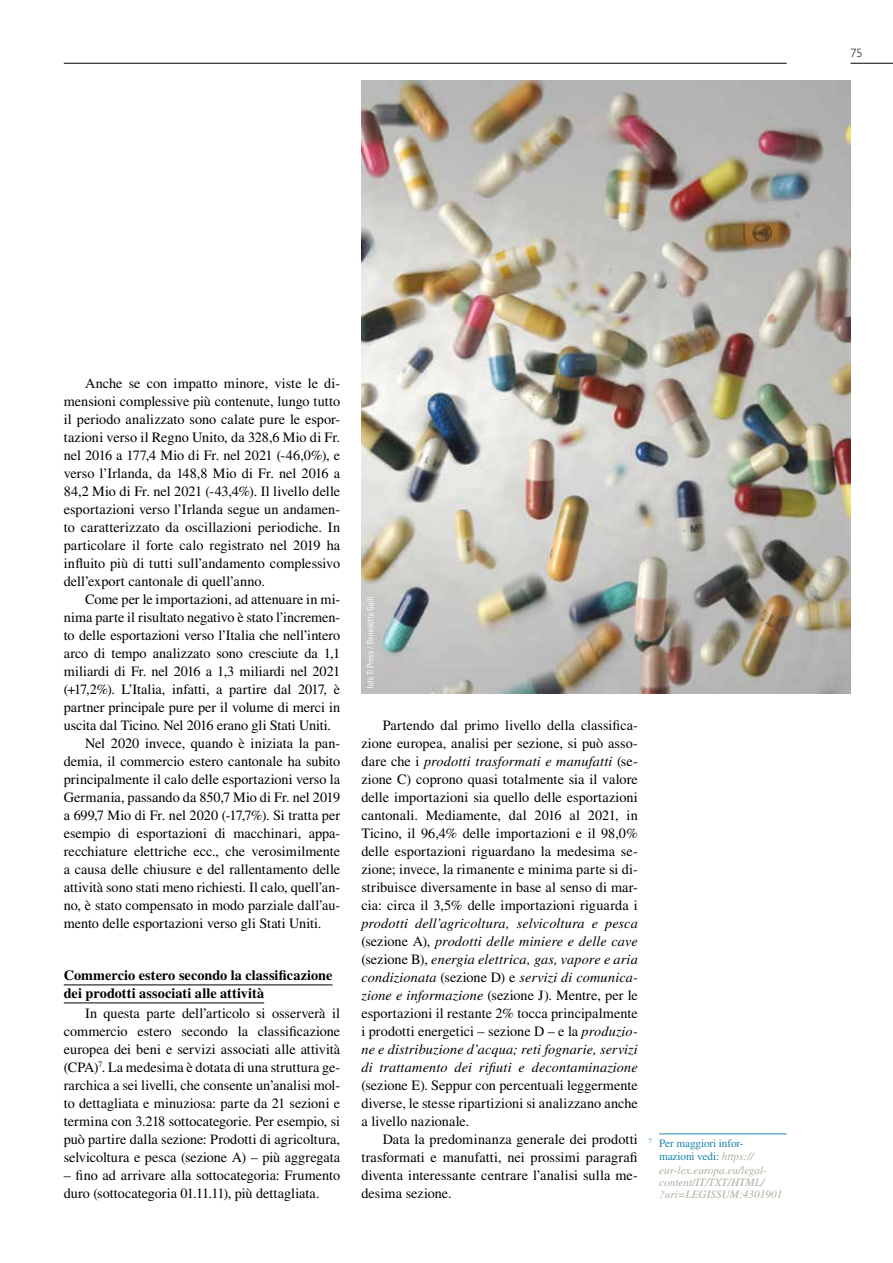
<style>
.page{position:relative;width:893px;height:1263px;background:#fff}
.page>*{position:absolute;margin:0;border:0;box-sizing:border-box;transform-origin:0 0}
.t1{font:14.25px/18px "Times LT Std";color:#000;text-align:justify}
.t2{font:italic 14.25px/18px "Times LT Std";letter-spacing:.01em;color:#000;text-align:justify}
.t3{font:700 14.25px/18px "Times LT Std";color:#000}
.t4{font:300 12px "Gill Sans";color:#000}
.t5{font:italic 11.25px/13.5px "Times LT Std";color:#acaf9f}
.s1{font-style:italic}
.s2{font-style:normal}
.s3{font-style:normal;color:#1a84aa}
</style>
<div class="page">
<hr style="left:64px;top:63px;width:723px;height:1px;background:#000">
<hr style="left:850px;top:63px;width:43px;height:1px;background:#000">
<hr style="left:64px;top:984px;width:268px;height:1px;background:#000">
<hr style="left:64px;top:1002px;width:200px;height:1px;background:#000">
<img style="left:361px;top:81px;width:489px;height:612px">
<hr style="left:659px;top:1133px;width:128px;height:1px;background:#1a84aa">
<svg style="left:367px;top:597px;width:6px;height:92px"></svg>
<p class="t4" style="left:850px;top:46px;width:13px">75</p>
<p class="t1" style="left:64px;top:374px;width:278px;text-indent:21px">Anche se con impatto minore, viste le di&shy;mensioni complessive più contenute, lungo tutto il periodo analizzato sono calate pure le espor&shy;tazioni verso il Regno Unito, da 328,6 Mio di Fr. nel 2016 a 177,4 Mio di Fr. nel 2021 (-46,0%), e verso l’Irlanda, da 148,8 Mio di Fr. nel 2016 a 84,2 Mio di Fr. nel 2021 (-43,4%). Il livello delle esportazioni verso l’Irlanda segue un andamen&shy;to caratterizzato da oscillazioni periodiche. In particolare il forte calo registrato nel 2019 ha influito più di tutti sull’andamento complessivo dell’export cantonale di quell’anno.</p>
<p class="t1" style="left:85px;top:590px;width:257px">Come per le importazioni, ad attenuare in mi-</p>
<p class="t1" style="left:64px;top:608px;width:278px">nima parte il risultato negativo è stato l’incremen-</p>
<p class="t1" style="left:64px;top:626px;width:278px">to delle esportazioni verso l’Italia che nell’intero</p>
<p class="t1" style="left:64px;top:644px;width:278px">arco di tempo analizzato sono cresciute da 1,1</p>
<p class="t1" style="left:64px;top:662px;width:278px">miliardi di Fr. nel 2016 a 1,3 miliardi nel 2021</p>
<p class="t1" style="left:64px;top:680px;width:278px">(+17,2%). L’Italia, infatti, a partire dal 2017, è</p>
<p class="t1" style="left:64px;top:698px;width:278px">partner principale pure per il volume di merci in</p>
<p class="t1" style="left:64px;top:716px;width:269px">uscita dal Ticino. Nel 2016 erano gli Stati Uniti.</p>
<p class="t1" style="left:85px;top:734px;width:257px">Nel 2020 invece, quando è iniziata la pan-</p>
<p class="t1" style="left:64px;top:752px;width:278px">demia, il commercio estero cantonale ha subito</p>
<p class="t1" style="left:64px;top:770px;width:278px">principalmente il calo delle esportazioni verso la</p>
<p class="t1" style="left:64px;top:788px;width:278px">Germania, passando da 850,7 Mio di Fr. nel 2019</p>
<p class="t1" style="left:64px;top:806px;width:278px">a 699,7 Mio di Fr. nel 2020 (-17,7%). Si tratta per</p>
<p class="t1" style="left:64px;top:824px;width:278px">esempio di esportazioni di macchinari, appa-</p>
<p class="t1" style="left:64px;top:842px;width:278px">recchiature elettriche ecc., che verosimilmente</p>
<p class="t1" style="left:64px;top:860px;width:278px">a causa delle chiusure e del rallentamento delle</p>
<p class="t1" style="left:64px;top:878px;width:278px">attività sono stati meno richiesti. Il calo, quell’an-</p>
<p class="t1" style="left:64px;top:896px;width:278px">no, è stato compensato in modo parziale dall’au-</p>
<p class="t1" style="left:64px;top:914px;width:259px">mento delle esportazioni verso gli Stati Uniti.</p>
<p class="t3" style="left:64px;top:966px;width:270px">Commercio estero secondo la classificazione dei prodotti associati alle attività</p>
<p class="t1" style="left:64px;top:1004px;width:278px;text-indent:21px">In questa parte dell’articolo si osserverà il commercio estero secondo la classificazione europea dei beni e servizi associati alle attività (CPA)<sup>7</sup>. La medesima è dotata di una struttura ge&shy;rarchica a sei livelli, che consente un’analisi mol&shy;to dettagliata e minuziosa: parte da 21 sezioni e termina con 3.218 sottocategorie. Per esempio, si può partire dalla sezione: Prodotti di agricoltura, selvicoltura e pesca (sezione A) – più aggregata</p>
<p class="t1" style="left:64px;top:1166px;width:278px">– fino ad arrivare alla sottocategoria: Frumento duro (sottocategoria 01.11.11), più dettagliata.</p>
<p class="t1" style="left:361px;top:716px;width:278px;text-indent:21px">Partendo dal primo livello della classifica&shy;zione europea, analisi per sezione, si può asso&shy;dare che i <span class="s1">prodotti trasformati e manufatti</span> (se&shy;zione C) coprono quasi totalmente sia il valore delle importazioni sia quello delle esportazioni cantonali. Mediamente, dal 2016 al 2021, in Ticino, il 96,4% delle importazioni e il 98,0% delle esportazioni riguardano la medesima se&shy;zione; invece, la rimanente e minima parte si di&shy;stribuisce diversamente in base al senso di mar&shy;cia: circa il 3,5% delle importazioni riguarda i</p>
<p class="t2" style="left:361px;top:914px;width:278px">prodotti dell’agricoltura, selvicoltura e pesca <span class="s2">(sezione A),</span> prodotti delle miniere e delle cave <span class="s2">(sezione B),</span> energia elettrica, gas, vapore e aria condizionata <span class="s2">(sezione D) e</span> servizi di comunica&shy;zione e informazione <span class="s2">(sezione J). Mentre, per le esportazioni il restante 2% tocca principalmente i prodotti energetici – sezione D – e la</span> produzio&shy;ne e distribuzione d’acqua; reti fognarie, servizi di trattamento dei rifiuti e decontaminazione</p>
<p class="t1" style="left:361px;top:1076px;width:278px">(sezione E). Seppur con percentuali leggermente diverse, le stesse ripartizioni si analizzano anche a livello nazionale.</p>
<p class="t1" style="left:361px;top:1130px;width:278px;text-indent:21px">Data la predominanza generale dei prodotti trasformati e manufatti, nei prossimi paragrafi diventa interessante centrare l’analisi sulla me&shy;desima sezione.</p>
<p class="t5" style="left:659px;top:1136px;width:109px;text-indent:-11px"><sup>7</sup> <span class="s3">Per maggiori infor&shy;mazioni vedi:</span> https:// eur-lex.europa.eu/legal-</p>
<p class="t5" style="left:659px;top:1176px;width:125px;line-height:12px">content/IT/TXT/HTML/ ?uri=LEGISSUM:4301901</p>
</div>
